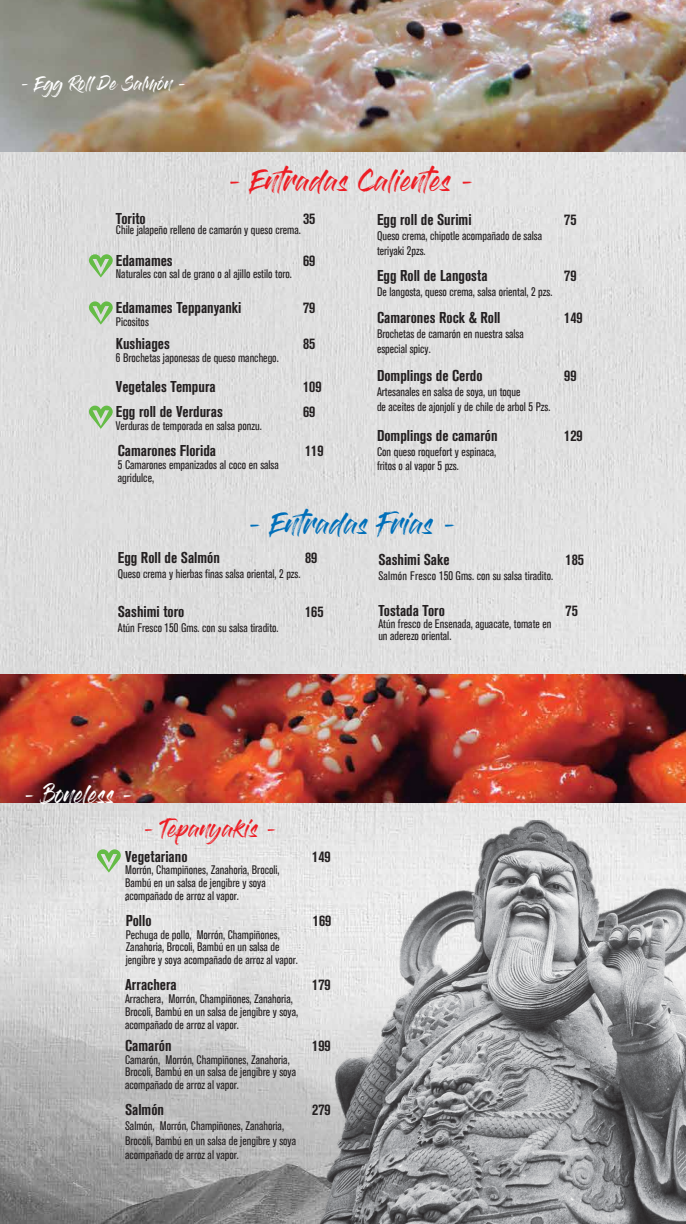
<style>
.page{position:relative;width:686px;height:1224px;background:#fff}
.page>*{position:absolute;margin:0;border:0;box-sizing:border-box;transform-origin:0 0}
.t1{font:22px "Gloss And Bloom";color:#ed1d24}
.t2{font:22px "Gloss And Bloom";color:#006fb9}
.t3{font:18.2px "Gloss And Bloom";color:#ed1d24}
.t4{font:18.2px "Gloss And Bloom";color:#fff}
.t5{font:700 condensed 15.6px "Akzidenz Grotesk BQ";color:#231f20}
.t6{font:14px "Gloss And Bloom";color:#fff}
.t7{font:condensed 12.4px/12.8px "Akzidenz Grotesk BQ";color:#231f20}
</style>
<div class="page">
<img style="left:0;top:151px;width:686px;height:1073px">
<img style="left:0;top:675px;width:686px;height:128px">
<img style="left:0;top:0;width:686px;height:151px">
<svg style="left:88px;top:254px;width:25px;height:23px"></svg>
<svg style="left:88px;top:301px;width:25px;height:24px"></svg>
<svg style="left:88px;top:406px;width:25px;height:23px"></svg>
<svg style="left:97px;top:849px;width:24px;height:24px"></svg>
<img style="left:306px;top:820px;width:380px;height:404px">
<p class="t6" style="left:21px;top:77px;width:166px">- Egg Roll De Salmón -</p>
<h1 class="t1" style="left:229px;top:171px;width:246px">- Entradas Calientes -</h1>
<p class="t5" style="left:116px;top:209px;width:31px">Torito</p>
<p class="t5" style="left:303px;top:209px;width:14px">35</p>
<p class="t7" style="left:116px;top:224px;width:186px">Chile jalapeño relleno de camarón y queso crema.</p>
<p class="t5" style="left:116px;top:251px;width:58px">Edamames</p>
<p class="t5" style="left:303px;top:251px;width:14px">69</p>
<p class="t7" style="left:116px;top:268px;width:177px">Naturales con sal de grano o al ajillo estilo toro.</p>
<p class="t5" style="left:116px;top:298px;width:127px">Edamames Teppanyanki</p>
<p class="t5" style="left:303px;top:298px;width:14px">79</p>
<p class="t7" style="left:116px;top:315px;width:34px">Picositos</p>
<p class="t5" style="left:116px;top:335px;width:55px">Kushiages</p>
<p class="t5" style="left:303px;top:335px;width:14px">85</p>
<p class="t7" style="left:116px;top:352px;width:164px">6 Brochetas japonesas de queso manchego.</p>
<p class="t5" style="left:116px;top:378px;width:101px">Vegetales Tempura</p>
<p class="t5" style="left:303px;top:378px;width:20px">109</p>
<p class="t5" style="left:116px;top:403px;width:108px">Egg roll de Verduras</p>
<p class="t5" style="left:303px;top:403px;width:14px">69</p>
<p class="t7" style="left:116px;top:419px;width:147px">Verduras de temporada en salsa ponzu.</p>
<p class="t5" style="left:118px;top:442px;width:100px">Camarones Florida</p>
<p class="t5" style="left:305px;top:442px;width:20px">119</p>
<p class="t7" style="left:118px;top:459px;width:163px">5 Camarones empanizados al coco en salsa agridulce,</p>
<p class="t5" style="left:377px;top:211px;width:96px">Egg roll de Surimi</p>
<p class="t5" style="left:564px;top:211px;width:14px">75</p>
<p class="t7" style="left:377px;top:228px;width:167px;line-height:14.8px">Queso crema, chipotle acompañado de salsa teriyaki 2pzs.</p>
<p class="t5" style="left:377px;top:266px;width:112px">Egg Roll de Langosta</p>
<p class="t5" style="left:564px;top:266px;width:14px">79</p>
<p class="t7" style="left:377px;top:285px;width:177px">De langosta, queso crema, salsa oriental, 2 pzs.</p>
<p class="t5" style="left:377px;top:309px;width:125px">Camarones Rock &amp; Roll</p>
<p class="t5" style="left:564px;top:309px;width:20px">149</p>
<p class="t7" style="left:377px;top:326px;width:148px;line-height:14.8px">Brochetas de camarón en nuestra salsa especial spicy.</p>
<p class="t5" style="left:377px;top:367px;width:107px">Domplings de Cerdo</p>
<p class="t5" style="left:564px;top:367px;width:14px">99</p>
<p class="t7" style="left:377px;top:384px;width:175px;line-height:14.8px">Artesanales en salsa de soya, un toque<br>de aceites de ajonjolí y de chile de arbol 5 Pzs.</p>
<p class="t5" style="left:377px;top:426px;width:122px">Domplings de camarón</p>
<p class="t5" style="left:564px;top:426px;width:20px">129</p>
<p class="t7" style="left:377px;top:444px;width:121px;line-height:14.8px">Con queso roquefort y espinaca, fritos o al vapor 5 pzs.</p>
<h1 class="t2" style="left:249px;top:514px;width:208px">- Entradas Frias -</h1>
<p class="t5" style="left:118px;top:549px;width:104px">Egg Roll de Salmón</p>
<p class="t5" style="left:305px;top:549px;width:14px">89</p>
<p class="t7" style="left:118px;top:568px;width:184px">Queso crema y hierbas finas salsa oriental, 2 pzs.</p>
<p class="t5" style="left:118px;top:603px;width:68px">Sashimi toro</p>
<p class="t5" style="left:305px;top:603px;width:20px">165</p>
<p class="t7" style="left:118px;top:621px;width:162px">Atún Fresco 150 Gms. con su salsa tiradito.</p>
<p class="t5" style="left:378px;top:551px;width:73px">Sashimi Sake</p>
<p class="t5" style="left:566px;top:551px;width:20px">185</p>
<p class="t7" style="left:378px;top:570px;width:176px">Salmón Fresco 150 Gms. con su salsa tiradito.</p>
<p class="t5" style="left:378px;top:601px;width:68px">Tostada Toro</p>
<p class="t5" style="left:566px;top:601px;width:14px">75</p>
<p class="t7" style="left:378px;top:618px;width:175px;line-height:12.4px">Atún fresco de Ensenada, aguacate, tomate en un aderezo oriental.</p>
<h2 class="t4" style="left:24px;top:786px;width:110px">- Boneless -</h2>
<h2 class="t3" style="left:144px;top:820px;width:134px">- Tepanyakis -</h2>
<p class="t5" style="left:125px;top:847px;width:64px">Vegetariano</p>
<p class="t5" style="left:312px;top:847px;width:20px">149</p>
<p class="t7" style="left:125px;top:864px;width:156px">Morrón, Champiñones, Zanahoria, Brocoli,<br>Bambú en un salsa de jengibre y soya acompañado de arroz al vapor.</p>
<p class="t7" style="left:125px;top:890px;width:4px">.</p>
<p class="t5" style="left:126px;top:911px;width:27px">Pollo</p>
<p class="t5" style="left:313px;top:911px;width:20px">169</p>
<p class="t7" style="left:126px;top:928px;width:174px">Pechuga de pollo, Morrón, Champiñones,<br>Zanahoria, Brocoli, Bambú en un salsa de jengibre y soya acompañado de arroz al vapor.</p>
<p class="t5" style="left:125px;top:976px;width:53px">Arrachera</p>
<p class="t5" style="left:312px;top:976px;width:20px">179</p>
<p class="t7" style="left:125px;top:993px;width:175px">Arrachera, Morrón, Champiñones, Zanahoria,<br>Brocoli, Bambú en un salsa de jengibre y soya, acompañado de arroz al vapor.</p>
<p class="t5" style="left:125px;top:1036px;width:48px">Camarón</p>
<p class="t5" style="left:312px;top:1036px;width:20px">199</p>
<p class="t7" style="left:125px;top:1053px;width:173px">Camarón, Morrón, Champiñones, Zanahoria,<br>Brocoli, Bambú en un salsa de jengibre y soya acompañado de arroz al vapor.</p>
<p class="t5" style="left:125px;top:1101px;width:41px">Salmón</p>
<p class="t5" style="left:312px;top:1101px;width:20px">279</p>
<p class="t7" style="left:125px;top:1118px;width:173px;line-height:14.8px">Salmón, Morrón, Champiñones, Zanahoria,<br>Brocoli, Bambú en un salsa de jengibre y soya acompañado de arroz al vapor.</p>
</div>
